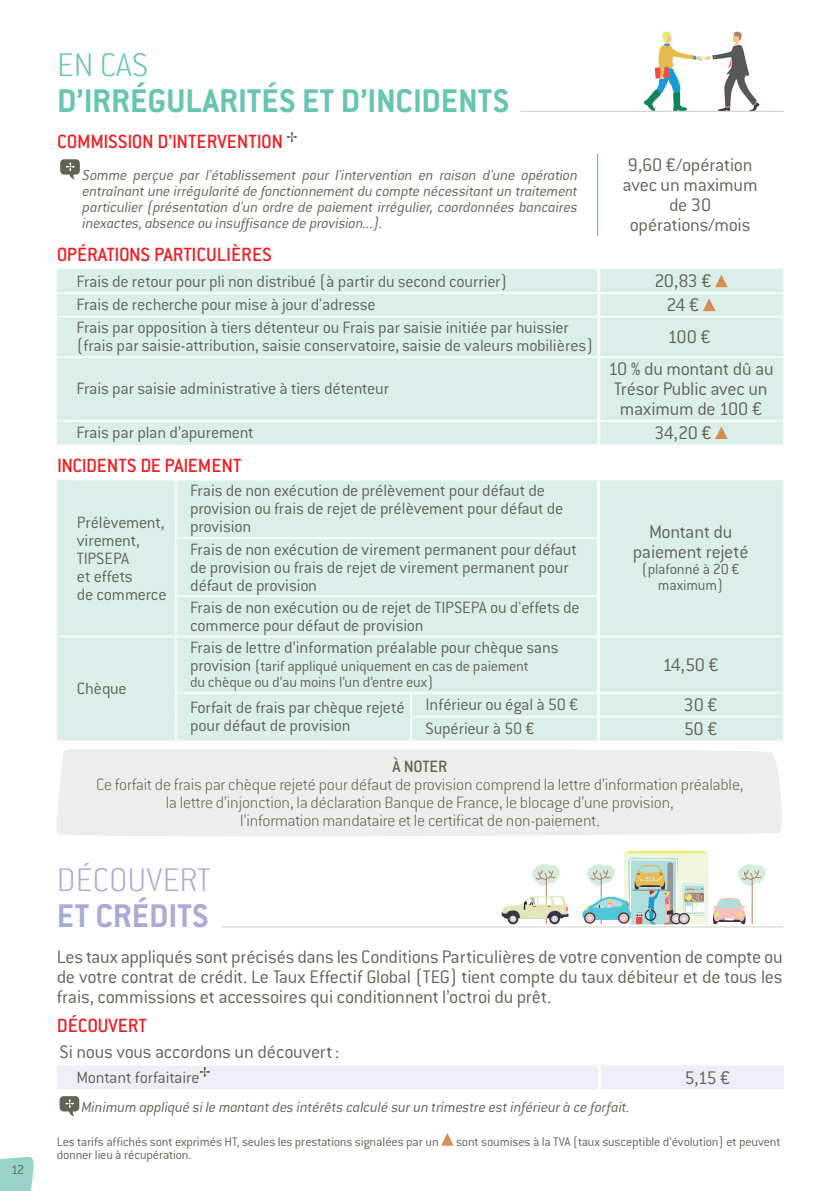
<style>
.page{position:relative;width:840px;height:1191px;background:#fff}
.page>*{position:absolute;margin:0;border:0;box-sizing:border-box;transform-origin:0 0}
.t1{font:700 36px "Conduit ITC";color:#67c5b2}
.t2{font:200 36px "Conduit ITC";color:#a9acd5}
.t3{font:700 36px "Conduit ITC";color:#a9acd5}
.t4{font:200 36px "Conduit ITC";color:#67c5b2}
.t5{font:500 21px "Conduit ITC";letter-spacing:-.01em;color:#ee1d23}
.t6{font:300 20px/20px "Conduit ITC";letter-spacing:-.015em;color:#636354;text-align:center}
.t7{font:300 18px/18px "Conduit ITC";letter-spacing:-.01em;color:#636354}
.t8{font:200 18px/18px "Conduit ITC";letter-spacing:-.005em;color:#636354;text-align:center}
.t9{font:500 18px "Conduit ITC";color:#636354}
.t10{font:italic 300 16px/16px "Conduit ITC";letter-spacing:-.01em;color:#636354;text-align:justify}
.t11{font:300 16px/16px "Conduit ITC";letter-spacing:-.015em;color:#636354;text-align:center}
.t12{font:300 14px "Conduit ITC";color:#636354}
.t13{font:300 13.8px "Conduit ITC";letter-spacing:-.01em;color:#636354}
.s1{font-size:18px}
</style>
<div class="page">
<svg style="left:0;top:1156px;width:34px;height:35px"></svg>
<div style="left:57px;top:269px;width:725px;height:176px;background:#dbefea"></div>
<hr style="left:74px;top:420px;width:523px;height:1px;background:#fff">
<hr style="left:600px;top:420px;width:182px;height:1px;background:#fff">
<hr style="left:597px;top:269px;width:3px;height:23px;background:#fff">
<hr style="left:597px;top:294px;width:3px;height:22px;background:#fff">
<hr style="left:597px;top:317px;width:3px;height:39px;background:#fff">
<hr style="left:597px;top:358px;width:3px;height:63px;background:#fff">
<hr style="left:597px;top:421px;width:3px;height:24px;background:#fff">
<hr style="left:74px;top:292px;width:524px;height:2px;background:#fff">
<hr style="left:598px;top:292px;width:184px;height:2px;background:#fff">
<hr style="left:74px;top:316px;width:524px;height:1px;background:#fff">
<hr style="left:598px;top:316px;width:184px;height:1px;background:#fff">
<hr style="left:74px;top:356px;width:524px;height:2px;background:#fff">
<hr style="left:598px;top:356px;width:184px;height:2px;background:#fff">
<svg style="left:57px;top:292px;width:17px;height:2px"></svg>
<svg style="left:57px;top:316px;width:17px;height:1px"></svg>
<svg style="left:57px;top:356px;width:17px;height:2px"></svg>
<svg style="left:57px;top:420px;width:17px;height:1px"></svg>
<svg style="left:714px;top:275px;width:13px;height:12px"></svg>
<svg style="left:702px;top:298px;width:13px;height:13px"></svg>
<svg style="left:714px;top:426px;width:13px;height:13px"></svg>
<div style="left:57px;top:749px;width:725px;height:87px;background:#ededea"></div>
<div style="left:57px;top:1066px;width:726px;height:23px;background:#edeef7"></div>
<div style="left:60px;top:1096px;width:19px;height:15px;background:#636354;border-radius:4px"></div>
<svg style="left:65px;top:1099px;width:11px;height:17px"></svg>
<hr style="left:596px;top:154px;width:1px;height:82px;background:#38bda7">
<svg style="left:287px;top:132px;width:10px;height:10px"></svg>
<div style="left:60px;top:159px;width:20px;height:16px;background:#636354;border-radius:4px"></div>
<svg style="left:66px;top:162px;width:10px;height:17px"></svg>
<div style="left:57px;top:480px;width:725px;height:260px;background:#dbefea"></div>
<svg style="left:410px;top:693px;width:1px;height:47px"></svg>
<hr style="left:175px;top:480px;width:1px;height:57px;background:#fff">
<hr style="left:175px;top:539px;width:1px;height:56px;background:#fff">
<hr style="left:175px;top:597px;width:1px;height:39px;background:#fff">
<hr style="left:175px;top:637px;width:1px;height:55px;background:#fff">
<svg style="left:175px;top:693px;width:1px;height:47px"></svg>
<hr style="left:596px;top:480px;width:3px;height:58px;background:#fff">
<hr style="left:596px;top:538px;width:3px;height:58px;background:#fff">
<hr style="left:596px;top:596px;width:3px;height:40px;background:#fff">
<hr style="left:596px;top:637px;width:3px;height:55px;background:#fff">
<hr style="left:596px;top:693px;width:3px;height:23px;background:#fff">
<hr style="left:596px;top:717px;width:3px;height:23px;background:#fff">
<hr style="left:175px;top:537px;width:236px;height:2px;background:#fff">
<hr style="left:411px;top:537px;width:185px;height:2px;background:#fff">
<hr style="left:175px;top:595px;width:236px;height:2px;background:#fff">
<hr style="left:411px;top:595px;width:185px;height:2px;background:#fff">
<hr style="left:74px;top:636px;width:102px;height:1px;background:#fff">
<hr style="left:176px;top:636px;width:235px;height:1px;background:#fff">
<hr style="left:411px;top:636px;width:187px;height:1px;background:#fff">
<hr style="left:598px;top:636px;width:184px;height:1px;background:#fff">
<hr style="left:175px;top:692px;width:236px;height:1px;background:#fff">
<hr style="left:411px;top:692px;width:187px;height:1px;background:#fff">
<hr style="left:598px;top:692px;width:184px;height:1px;background:#fff">
<hr style="left:410px;top:716px;width:188px;height:1px;background:#fff">
<hr style="left:598px;top:716px;width:184px;height:1px;background:#fff">
<svg style="left:57px;top:636px;width:17px;height:1px"></svg>
<svg style="left:643px;top:31px;width:116px;height:80px"></svg>
<hr style="left:221px;top:926px;width:561px;height:1px;background:#cdcdc6">
<svg style="left:501px;top:864px;width:67px;height:60px"></svg>
<svg style="left:582px;top:851px;width:183px;height:74px"></svg>
<svg style="left:441px;top:1133px;width:12px;height:12px"></svg>
<hr style="left:520px;top:111px;width:263px;height:1px;background:#cdcdc6">
<p class="t12" style="left:11px;top:1161px;width:14px">12</p>
<h1 class="t4" style="left:57px;top:43px;width:59px">en cas</h1>
<h1 class="t1" style="left:57px;top:79px;width:43px">D’IRRÉ</h1>
<h1 class="t1" style="left:147px;top:79px;width:72px">GULARITÉ</h1>
<h1 class="t1" style="left:278px;top:79px;width:105px">S ET D’INCIDENT</h1>
<h1 class="t1" style="left:492px;top:79px;width:18px">S</h1>
<p class="t5" style="left:57px;top:129px;width:227px">COMMISSION D’INTERVENTION</p>
<p class="t10" style="left:83px;top:166px;width:496px">Somme perçue par l'établissement pour l'intervention en raison d'une opération entraînant une irrégularité de fonctionnement du compte nécessitant un traitement particulier (présentation d'un ordre de paiement irrégulier, coordonnées bancaires inexactes, absence ou insuffisance de provision...).</p>
<p class="t6" style="left:622px;top:154px;width:136px">9,60 €/opération avec un maximum de 30 opérations/mois</p>
<p class="t5" style="left:57px;top:242px;width:216px">OPÉRATIONS PARTICULIÈRES</p>
<p class="t7" style="left:77px;top:271px;width:432px">Frais de retour pour pli non distribué (à partir du second courrier)</p>
<p class="t6" style="left:654px;top:270px;width:59px">20,83 €</p>
<p class="t7" style="left:77px;top:295px;width:300px">Frais de recherche pour mise à jour d'adresse</p>
<p class="t6" style="left:666px;top:294px;width:34px">24 €</p>
<p class="t7" style="left:77px;top:318px;width:518px">Frais par opposition à tiers détenteur ou Frais par saisie initiée par huissier (frais par saisie-attribution, saisie conservatoire, saisie de valeurs mobilières)</p>
<p class="t6" style="left:667px;top:326px;width:44px">100 €</p>
<p class="t7" style="left:77px;top:379px;width:314px">Frais par saisie administrative à tiers détenteur</p>
<p class="t6" style="left:608px;top:358px;width:167px;text-align:left">10 % du montant dû au<br>Trésor Public avec un maximum de 100 €</p>
<p class="t7" style="left:77px;top:423px;width:178px">Frais par plan d’apurement</p>
<p class="t6" style="left:654px;top:422px;width:59px">34,20 €</p>
<p class="t5" style="left:57px;top:452px;width:186px">INCIDENTS DE PAIEMENT</p>
<p class="t7" style="left:77px;top:512px;width:91px">Prélèvement, virement,<br>TIPSE PA<br>et effets<br>de commerce</p>
<p class="t7" style="left:190px;top:481px;width:374px">Frais de non exécution de prélèvement pour défaut de provision ou frais de rejet de prélèvement pour défaut de provision</p>
<p class="t7" style="left:190px;top:539px;width:388px">Frais de non exécution de virement permanent pour défaut de provision ou frais de rejet de virement permanent pour défaut de provision</p>
<p class="t7" style="left:190px;top:598px;width:391px">Frais de non exécution ou de rejet de TIPSE PA ou d'effets de commerce pour défaut de provision</p>
<p class="t6" style="left:632px;top:521px;width:118px">Montant du paiement rejeté</p>
<p class="t11" style="left:641px;top:561px;width:100px">(plafonné à 20 € maximum)</p>
<p class="t7" style="left:77px;top:679px;width:51px">Chèque</p>
<p class="t7" style="left:190px;top:638px;width:370px">Frais de lettre d’information préalable pour chèque sans</p>
<p class="t11" style="left:190px;top:658px;width:340px;text-align:left"><span class="s1">provision</span> (tarif appliqué uniquement en cas de paiement du chèque ou d’au moins l’un d’entre eux)</p>
<p class="t6" style="left:662px;top:654px;width:58px">14,50 €</p>
<p class="t7" style="left:190px;top:698px;width:216px">Forfait de frais par chèque rejeté pour défaut de provision</p>
<p class="t7" style="left:425px;top:695px;width:154px">Inférieur ou égal à 50 €</p>
<p class="t6" style="left:683px;top:694px;width:36px">30€</p>
<p class="t7" style="left:425px;top:719px;width:111px">Supérieur à 50 €</p>
<p class="t6" style="left:683px;top:718px;width:35px">50€</p>
<p class="t9" style="left:392px;top:756px;width:21px">À NOTER</p>
<p class="t8" style="left:96px;top:775px;width:648px">Ce forfait de frais par chèque rejeté pour défaut de provision comprend la lettre d’information préalable, la lettre d’injonction, la déclaration Banque de France, le blocage d’une provision,<br>l’information mandataire et le certificat de non-paiement.</p>
<h1 class="t2" style="left:57px;top:858px;width:107px">découvert</h1>
<h1 class="t3" style="left:57px;top:894px;width:56px">ET CRÉDIT</h1>
<h1 class="t3" style="left:192px;top:894px;width:18px">S</h1>
<p class="t6" style="left:57px;top:946px;width:727px;text-align:justify">Les taux appliqués sont précisés dans les Conditions Particulières de votre convention de compte ou de votre contrat de crédit. Le Taux Effectif Global (TEG) tient compte du taux débiteur et de tous les frais, commissions et accessoires qui conditionnent l’octroi du prêt.</p>
<p class="t5" style="left:57px;top:1013px;width:11px">DÉCOUVERT</p>
<p class="t6" style="left:60px;top:1040px;width:281px">Si nous vous accordons un découvert:</p>
<p class="t7" style="left:77px;top:1068px;width:125px">Montant forfaitaire</p>
<p class="t6" style="left:684px;top:1066px;width:47px">5,15 €</p>
<p class="t10" style="left:81px;top:1099px;width:549px">Minimum appliqué si le montant des intérêts calculé sur un trimestre est inférieur à ce forfait.</p>
<p class="t13" style="left:57px;top:1133px;width:383px">Les tarifs affichés sont exprimés HT, seules les prestations signalées par un</p>
<p class="t13" style="left:456px;top:1133px;width:326px">sont soumises à la TVA (taux susceptible d’évolution) et peuvent</p>
<p class="t13" style="left:57px;top:1146px;width:136px">donner lieu à récupération.</p>
</div>
